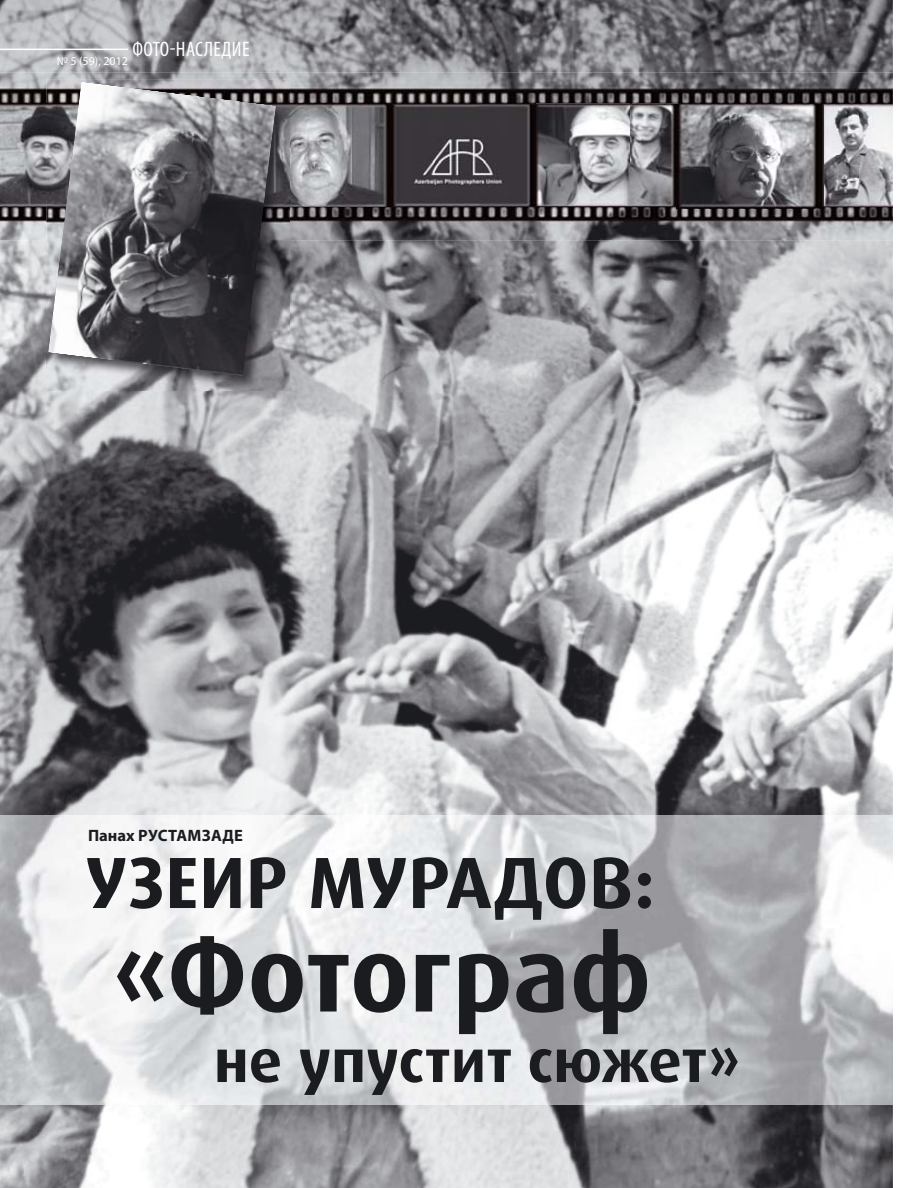
<style>
.page{position:relative;width:918px;height:1188px;background:#fff}
.page>*{position:absolute;margin:0;border:0;box-sizing:border-box;transform-origin:0 0}
.t1{font:700 105px "Dax Pro";color:#1b1c20}
.t2{font:700 72.6px "Dax Pro";letter-spacing:.01em;color:#1b1c20}
.t3{font:700 60.15px "Dax Pro";color:#1b1c20}
.t4{font:condensed 21px "Myriad Pro";letter-spacing:.02em;color:#fff}
.t5{font:700 16.5px "Myriad Pro";letter-spacing:.01em;color:#1b1c20}
.t6{font:12px "Myriad Pro";color:#fff}
</style>
<div class="page">
<img style="left:0;top:0;width:893px;height:1188px">
<img style="left:0;top:816px;width:893px;height:288px">
<hr style="left:0;top:49px;width:128px;height:1px;background:#fff">
<img style="left:0;top:72px;width:893px;height:134px">
<img style="left:0;top:103px;width:46px;height:137px">
<img style="left:290px;top:206px;width:603px;height:34px">
<img style="left:536px;top:103px;width:142px;height:103px">
<img style="left:290px;top:103px;width:102px;height:103px">
<img style="left:677px;top:104px;width:144px;height:104px">
<img style="left:824px;top:104px;width:69px;height:103px">
<img style="left:413px;top:137px;width:93px;height:49px">
<img style="left:46px;top:80px;width:244px;height:311px">
<img style="left:46px;top:206px;width:244px;height:1px">
<img style="left:48px;top:82px;width:228px;height:294px">
<p class="t4" style="left:132px;top:42px;width:119px">ФОТО-НАСЛЕДИЕ</p>
<p class="t6" style="left:57px;top:57px;width:73px">№ 5 (59), 2012</p>
<p class="t5" style="left:88px;top:829px;width:156px">Панах РУСТАМЗАДЕ</p>
<p class="t2" style="left:85px;top:852px;width:571px">УЗЕИР МУРАДОВ:</p>
<h1 class="t1" style="left:113px;top:930px;width:540px">«Фотограф</h1>
<p class="t3" style="left:214px;top:1035px;width:527px">не упустит сюжет»</p>
</div>
